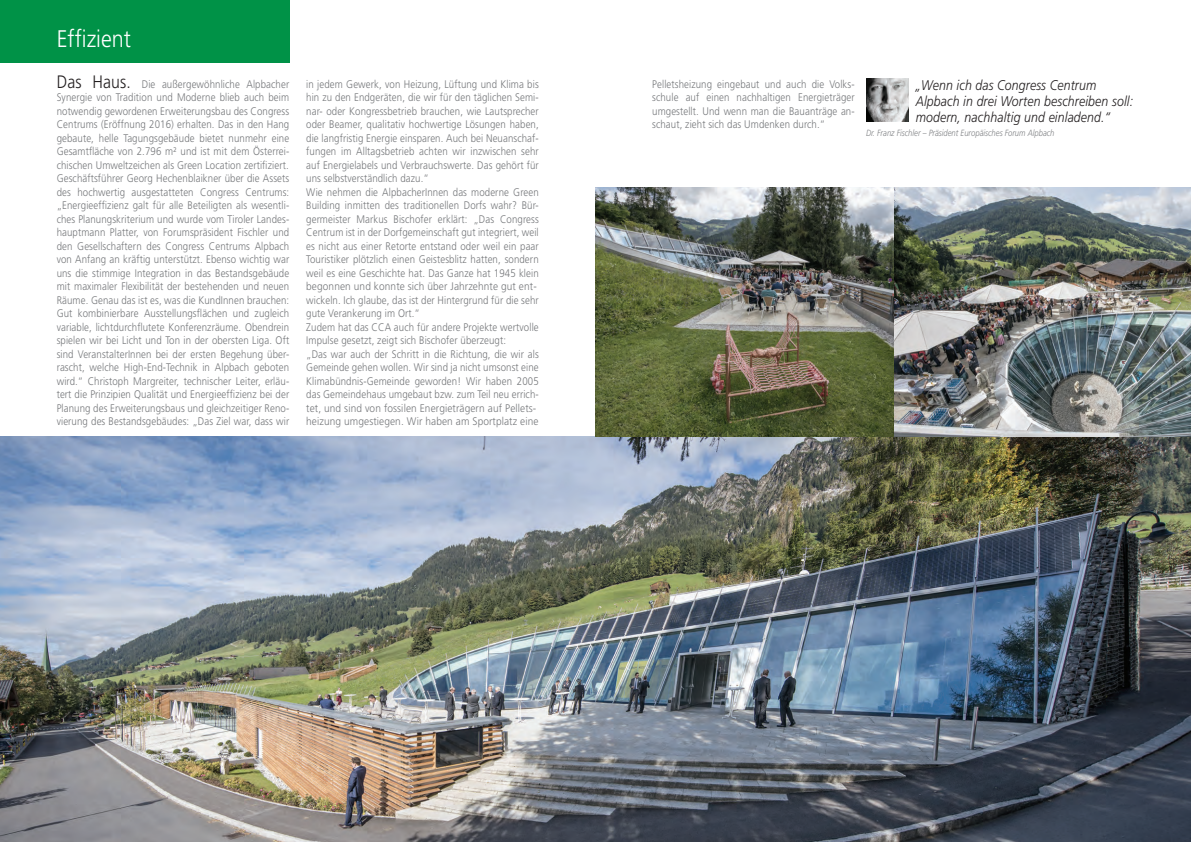
<style>
.page{position:relative;width:1191px;height:842px;background:#fff}
.page>*{position:absolute;margin:0;border:0;box-sizing:border-box;transform-origin:0 0}
.t1{font:300 24px "Frutiger";color:#fff;scale:.9 1}
.t2{font:italic 300 14px/16px "Frutiger";letter-spacing:.01em;color:#231f20;scale:.88 1}
.t3{font:300 11px/13.5px "Frutiger";letter-spacing:.01em;color:#76787b;text-align:justify;scale:.88 1}
.t4{font:italic 300 9px "Frutiger";color:#808285;scale:.85 1}
.s1{font-size:18px;color:#231f20}
</style>
<div class="page">
<img style="left:0;top:437px;width:1191px;height:405px">
<img style="left:595px;top:187px;width:596px;height:250px">
<div style="left:0;top:0;width:289px;height:62px;background:#009247"></div>
<img style="left:866px;top:79px;width:43px;height:43px">
<h1 class="t1" style="left:57px;top:25px;width:84px">Effizient</h1>
<p class="t3" style="left:57px;top:77px;width:266px"><span class="s1">Das Haus.</span> Die außergewöhnliche Alpbacher Synergie von Tradition und Moderne blieb auch beim notwendig gewordenen Erweiterungsbau des Congress Centrums (Eröffnung 2016) erhalten. Das in den Hang gebaute, helle Tagungsgebäude bietet nunmehr eine Gesamtfläche von 2.796 m² und ist mit dem Österrei&shy;chischen Umweltzeichen als Green Location zertifiziert.<br>Geschäftsführer Georg Hechenblaikner über die Assets des hochwertig ausgestatteten Congress Centrums: „Energieeffizienz galt für alle Beteiligten als wesentli&shy;ches Planungskriterium und wurde vom Tiroler Landes&shy;hauptmann Platter, von Forumspräsident Fischler und den Gesellschaftern des Congress Centrums Alpbach von Anfang an kräftig unterstützt. Ebenso wichtig war uns die stimmige Integration in das Bestandsgebäude mit maximaler Flexibilität der bestehenden und neuen Räume. Genau das ist es, was die KundInnen brauchen:<br>Gut kombinierbare Ausstellungsflächen und zugleich variable, lichtdurchflutete Konferenzräume. Obendrein spielen wir bei Licht und Ton in der obersten Liga. Oft sind VeranstalterInnen bei der ersten Begehung über&shy;rascht, welche High-End-Technik in Alpbach geboten wird.“ Christoph Margreiter, technischer Leiter, erläu&shy;tert die Prinzipien Qualität und Energieeffizienz bei der Planung des Erweiterungsbaus und gleichzeitiger Reno&shy;vierung des Bestandsgebäudes: „Das Ziel war, dass wir</p>
<p class="t3" style="left:306px;top:77px;width:266px;text-align:left">in jedem Gewerk, von Heizung, Lüftung und Klima bis hin zu den Endgeräten, die wir für den täglichen Semi&shy;nar- oder Kongressbetrieb brauchen, wie Lautsprecher oder Beamer, qualitativ hochwertige Lösungen haben, die langfristig Energie einsparen. Auch bei Neuanschaf&shy;fungen im Alltagsbetrieb achten wir inzwischen sehr auf Energielabels und Verbrauchswerte. Das gehört für uns selbstverständlich dazu.“<br>Wie nehmen die AlpbacherInnen das moderne Green Building inmitten des traditionellen Dorfs wahr? Bür&shy;germeister Markus Bischofer erklärt: „Das Congress Centrum ist in der Dorfgemeinschaft gut integriert, weil es nicht aus einer Retorte entstand oder weil ein paar Touristiker plötzlich einen Geistesblitz hatten, sondern weil es eine Geschichte hat. Das Ganze hat 1945 klein begonnen und konnte sich über Jahrzehnte gut ent&shy;wickeln. Ich glaube, das ist der Hintergrund für die sehr gute Verankerung im Ort.“<br>Zudem hat das CCA auch für andere Projekte wertvolle Impulse gesetzt, zeigt sich Bischofer überzeugt:<br>„Das war auch der Schritt in die Richtung, die wir als Gemeinde gehen wollen. Wir sind ja nicht umsonst eine Klimabündnis-Gemeinde geworden! Wir haben 2005 das Gemeindehaus umgebaut bzw. zum Teil neu errich&shy;tet, und sind von fossilen Energieträgern auf Pellets&shy;heizung umgestiegen. Wir haben am Sportplatz eine</p>
<p class="t3" style="left:652px;top:77px;width:231px">Pelletsheizung eingebaut und auch die Volks&shy;schule auf einen nachhaltigen Energieträger umgestellt. Und wenn man die Bauanträge an&shy;schaut, zieht sich das Umdenken durch.“</p>
<p class="t2" style="left:915px;top:77px;width:249px">„Wenn ich das Congress Centrum<br>Alpbach in drei Worten beschreiben soll: modern, nachhaltig und einladend.“</p>
<p class="t4" style="left:866px;top:127px;width:223px">Dr. Franz Fischler – Präsident Europäisches Forum Alpbach</p>
</div>
